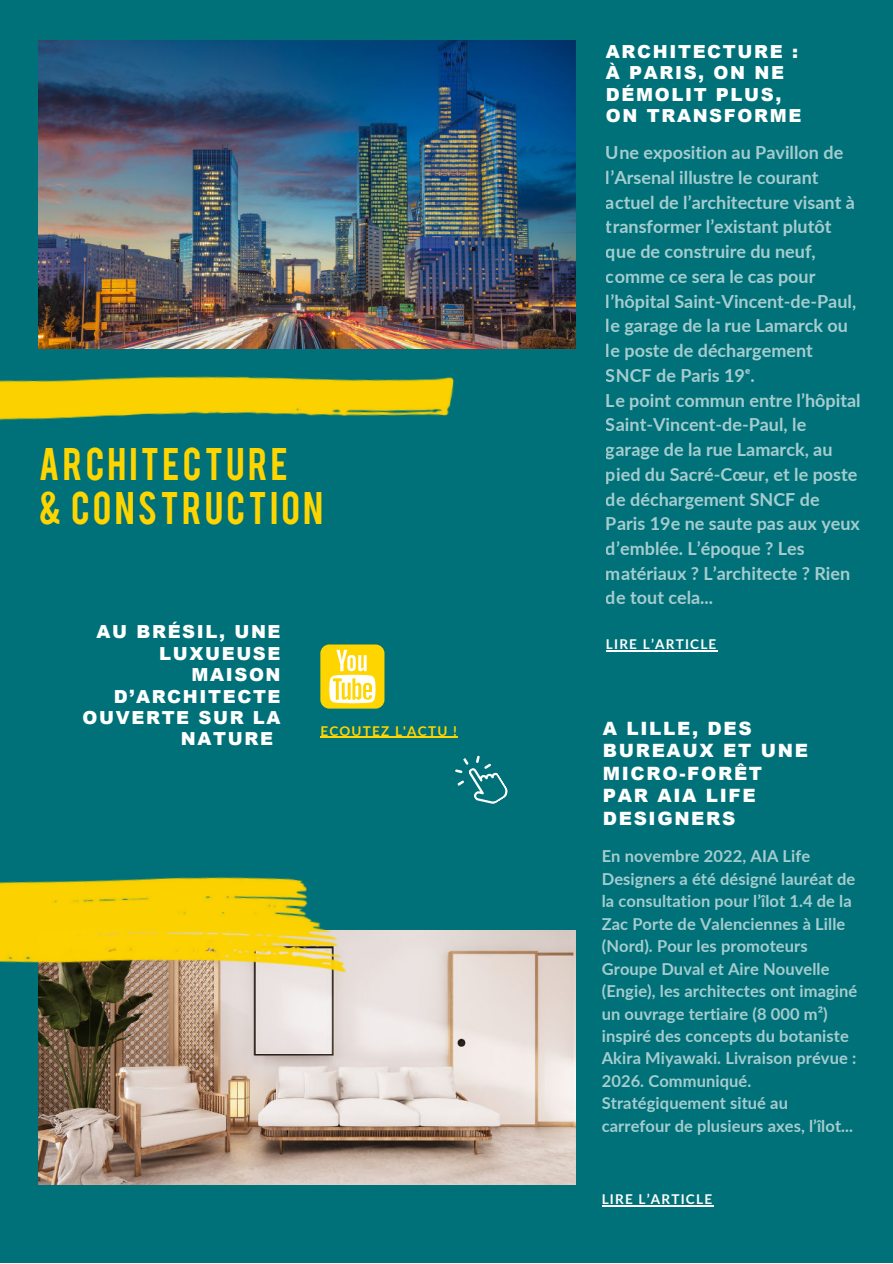
<style>
.page{position:relative;width:893px;height:1264px;background:#fff}
.page>*{position:absolute;margin:0;border:0;box-sizing:border-box;transform-origin:0 0}
.t1{font:35.85px/43.8px "Bebas";letter-spacing:.09em;color:#ffd500}
.t2{font:900 18.3px/22.5px "Arial";letter-spacing:.09em;color:#fff}
.t3{font:700 18px/24.8px "Lato";color:#fff}
.t4{font:900 18px/21.3px "Arial";letter-spacing:.09em;color:#fff}
.t5{font:700 16.5px/22.5px "Lato";letter-spacing:.005em;color:#fff}
.t6{font:700 13.5px "Lato";letter-spacing:.09em;color:#fff}
.t7{font:700 13.5px "Lato";letter-spacing:.09em;color:#ffd500}
</style>
<div class="page">
<div style="left:0;top:0;width:892px;height:1262px;background:#007178"></div>
<img style="left:38px;top:40px;width:538px;height:308px">
<img style="left:38px;top:930px;width:538px;height:254px">
<img style="left:0;top:344px;width:472px;height:77px">
<img style="left:0;top:877px;width:376px;height:136px">
<hr style="left:606px;top:650px;width:111px;height:1px;background:#fff">
<hr style="left:601px;top:1205px;width:112px;height:1px;background:#fff">
<div style="left:320px;top:644px;width:64px;height:64px;background:#ffd500;border-radius:9px"></div>
<svg style="left:329px;top:650px;width:46px;height:53px"></svg>
<svg style="left:455px;top:755px;width:53px;height:49px"></svg>
<hr style="left:320px;top:736px;width:138px;height:1px;background:#ffd500">
<h1 class="t1" style="left:39px;top:439px;width:286px">ARCHITECTURE<br>&amp; CONSTRUCTION</h1>
<p class="t4" style="left:606px;top:40px;width:197px">ARCHITECTURE :<br>À PARIS, ON NE<br>DÉMOLIT PLUS,<br>ON TRANSFORME</p>
<p class="t3" style="left:606px;top:139px;width:256px">Une exposition au Pavillon de l’Arsenal illustre le courant actuel de l’architecture visant à transformer l’existant plutôt que de construire du neuf, comme ce sera le cas pour l’hôpital Saint-Vincent-de-Paul, le garage de la rue Lamarck ou le poste de déchargement<br>SNCF de Paris 19ᵉ.<br>Le point commun entre l’hôpital<br>Saint-Vincent-de-Paul, le garage de la rue Lamarck, au pied du Sacré-Cœur, et le poste de déchargement SNCF de<br>Paris 19e ne saute pas aux yeux d’emblée. L’époque ? Les matériaux ? L’architecte ? Rien de tout cela...</p>
<p class="t4" style="left:97px;top:620px;width:185px">AU BRÉSIL, UNE</p>
<p class="t4" style="left:159px;top:642px;width:123px">LUXUEUSE</p>
<p class="t4" style="left:191px;top:663px;width:91px">MAISON</p>
<p class="t4" style="left:114px;top:685px;width:168px">D’ARCHITECTE</p>
<p class="t4" style="left:83px;top:706px;width:199px">OUVERTE SUR LA</p>
<p class="t4" style="left:181px;top:727px;width:94px">NATURE</p>
<p class="t2" style="left:602px;top:716px;width:207px">A LILLE, DES<br>BUREAUX ET UNE<br>MICRO-FORÊT<br>PAR AIA LIFE<br>DESIGNERS</p>
<p class="t5" style="left:601px;top:844px;width:257px">En novembre 2022, AIA Life<br>Designers a été désigné lauréat de la consultation pour l’îlot 1.4 de la<br>Zac Porte de Valenciennes à Lille (Nord). Pour les promoteurs<br>Groupe Duval et Aire Nouvelle (Engie), les architectes ont imaginé un ouvrage tertiaire (8 000 m²) inspiré des concepts du botaniste<br>Akira Miyawaki. Livraison prévue :<br>2026. Communiqué.<br>Stratégiquement situé au carrefour de plusieurs axes, l’îlot...</p>
<p class="t6" style="left:606px;top:634px;width:112px">LIRE L’ARTICLE</p>
<p class="t7" style="left:320px;top:720px;width:138px">ECOUTEZ L'ACTU !</p>
<p class="t6" style="left:601px;top:1189px;width:112px">LIRE L’ARTICLE</p>
</div>
